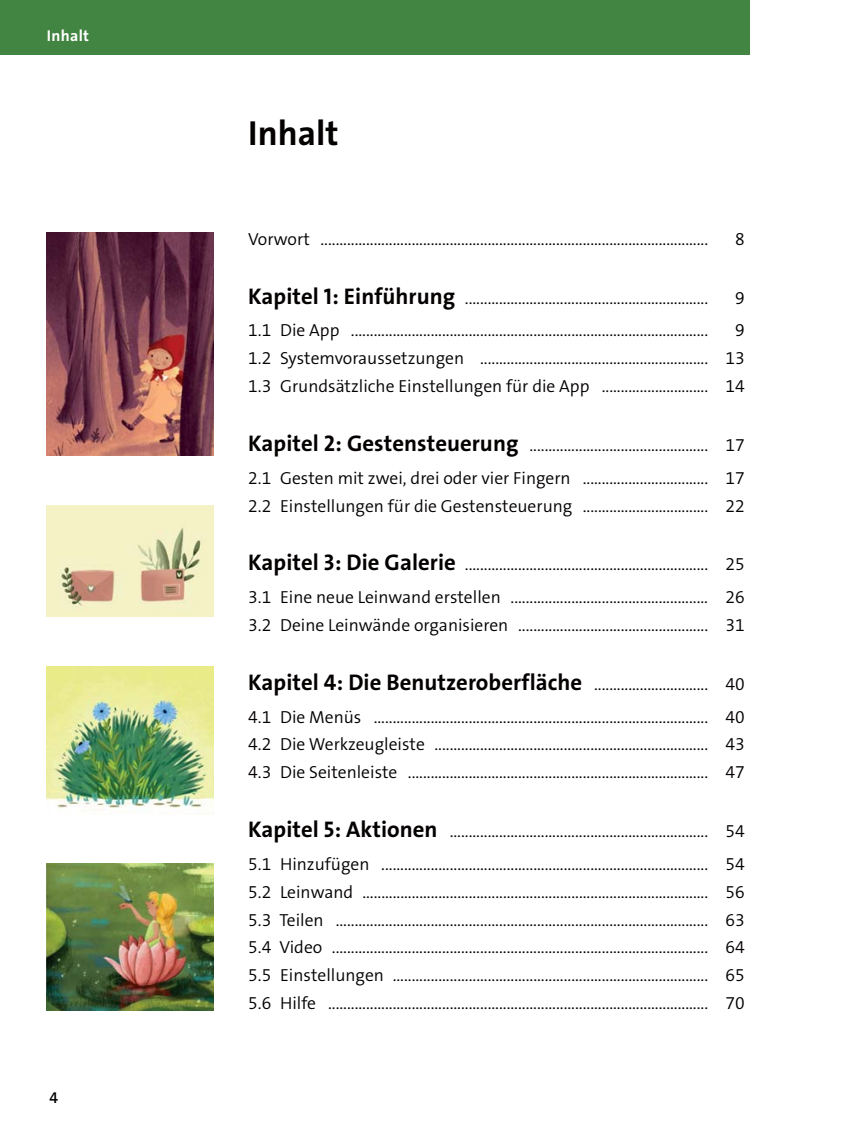
<style>
.page{position:relative;width:854px;height:1141px;background:#fff}
.page>*{position:absolute;margin:0;border:0;box-sizing:border-box;transform-origin:0 0}
.t1{font:700 35px "The Sans Os F";color:#040000}
.t2{font:300 17.5px/27.8px "The Sans Os F";color:#040000}
.t3{font:700 15.75px "The Sans Os F";letter-spacing:.02em;color:#fff}
.t4{font:600 15.75px "The Sans Os F";color:#040000}
.s1{font-weight:700;font-size:22.75px}
</style>
<div class="page">
<div style="left:0;top:0;width:749px;height:55px;background:#428442"></div>
<img style="left:47px;top:864px;width:166px;height:146px">
<img style="left:47px;top:505px;width:166px;height:112px">
<img style="left:47px;top:666px;width:166px;height:148px">
<img style="left:47px;top:233px;width:166px;height:222px">
<p class="t3" style="left:47px;top:29px;width:44px">Inhalt</p>
<p class="t4" style="left:50px;top:1088px;width:10px">4</p>
<h1 class="t1" style="left:248px;top:118px;width:92px">Inhalt</h1>
<p class="t2" style="left:248px;top:226px;width:461px">Vorwort ......................................................................................................</p>
<p class="t2" style="left:734px;top:226px;width:11px">8</p>
<p class="t2" style="left:248px;top:285px;width:461px"><span class="s1">Kapitel 1: Einführung</span> ................................................................</p>
<p class="t2" style="left:734px;top:285px;width:11px">9</p>
<p class="t2" style="left:248px;top:318px;width:461px">1.1 Die App ..............................................................................................</p>
<p class="t2" style="left:248px;top:318px;width:498px;text-align:justify;text-indent:486px">9<br>1.2 Systemvoraussetzungen ............................................................ 13<br>1.3 Grundsätzliche Einstellungen für die App ............................ 14</p>
<p class="t2" style="left:248px;top:430px;width:498px;line-height:32.9px"><span class="s1">Kapitel 2: Gestensteuerung</span> ............................................... 17<br>2.1 Gesten mit zwei, drei oder vier Fingern ................................. 17</p>
<p class="t2" style="left:248px;top:493px;width:498px">2.2 Einstellungen für die Gestensteuerung ................................. 22</p>
<p class="t2" style="left:248px;top:549px;width:498px;line-height:32.9px"><span class="s1">Kapitel 3: Die Galerie</span> ................................................................ 25<br>3.1 Eine neue Leinwand erstellen .................................................... 26</p>
<p class="t2" style="left:248px;top:612px;width:498px">3.2 Deine Leinwände organisieren .................................................. 31</p>
<p class="t2" style="left:248px;top:669px;width:498px;line-height:32.9px"><span class="s1">Kapitel 4: Die Benutzeroberfläche</span> .............................. 40<br>4.1 Die Menüs ........................................................................................ 40</p>
<p class="t2" style="left:248px;top:732px;width:498px">4.2 Die Werkzeugleiste ........................................................................ 43<br>4.3 Die Seitenleiste ............................................................................... 47</p>
<p class="t2" style="left:248px;top:816px;width:498px;line-height:32.9px"><span class="s1">Kapitel 5: Aktionen</span> .................................................................... 54<br>5.1 Hinzufügen ...................................................................................... 54</p>
<p class="t2" style="left:248px;top:879px;width:498px;text-align:justify">5.2 Leinwand ........................................................................................... 56<br>5.3 Teilen .................................................................................................. 63<br>5.4 Video ................................................................................................... 64<br>5.5 Einstellungen ................................................................................... 65<br>5.6 Hilfe .................................................................................................... 70</p>
</div>
